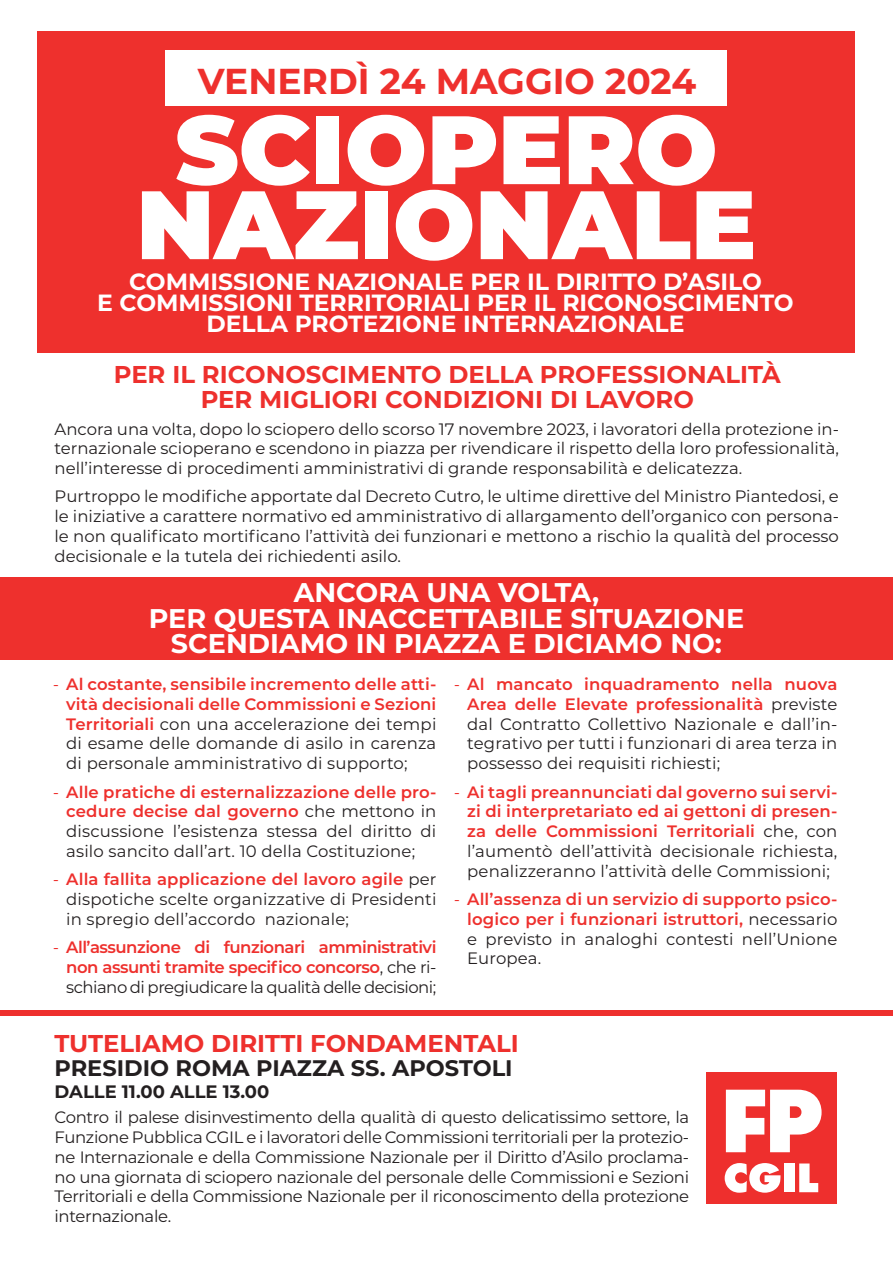
<style>
.page{position:relative;width:893px;height:1263px;background:#fff}
.page>*{position:absolute;margin:0;border:0;box-sizing:border-box;transform-origin:0 0}
.t1{font:900 96.9px "Montserrat";color:#fff}
.t2{font:700 36px "Montserrat";color:#ee302d}
.t3{font:700 27px "Montserrat";color:#fff}
.t4{font:700 24.3px "Montserrat";color:#ee302d}
.t5{font:700 23.4px "Montserrat";color:#fff}
.t6{font:700 22.5px "Montserrat";color:#231f20}
.t7{font:700 18px "Montserrat";color:#231f20}
.t8{font:16.5px/19.8px "Montserrat";color:#231f20;text-align:justify}
.t9{font:600 16.5px/19.8px "Montserrat";letter-spacing:.01em;color:#ee302d;text-align:justify}
.s1{font-family:"Myriad Pro";color:#ee302d}
.s2{font-weight:600;color:#ee302d}
.s3{font-family:"Myriad Pro";font-weight:400}
.s4{font-weight:400;color:#231f20}
</style>
<div class="page">
<div style="left:0;top:577px;width:893px;height:82px;background:#ee302d"></div>
<div style="left:0;top:1010px;width:893px;height:5px;background:#ee302d"></div>
<div style="left:38px;top:32px;width:817px;height:321px;background:#ee302d"></div>
<div style="left:166px;top:51px;width:561px;height:55px;background:#fff"></div>
<div style="left:706px;top:1072px;width:131px;height:131px;background:#ee2f2d"></div>
<svg style="left:725px;top:1163px;width:55px;height:30px"></svg>
<div style="left:784px;top:1163px;width:10px;height:29px;background:#fff"></div>
<svg style="left:799px;top:1163px;width:19px;height:29px"></svg>
<svg style="left:726px;top:1090px;width:96px;height:62px"></svg>
<p class="t2" style="left:198px;top:55px;width:500px">VENERDÌ 24 MAGGIO 2024</p>
<p class="t1" style="left:175px;top:77px;width:544px">SCIOPERO</p>
<p class="t1" style="left:136px;top:152px;width:621px">NAZIONALE</p>
<p class="t5" style="left:97px;top:285px;width:698px">E COMMISSIONI TERRITORIALI PER IL RICONOSCIMENTO</p>
<p class="t5" style="left:206px;top:306px;width:479px">DELLA PROTEZIONE INTERNAZIONALE</p>
<p class="t5" style="left:129px;top:264px;width:634px">COMMISSIONE NAZIONALE PER IL DIRITTO D’ASILO</p>
<p class="t4" style="left:114px;top:357px;width:668px">PER IL RICONOSCIMENTO DELLA PROFESSIONALITÀ</p>
<p class="t4" style="left:201px;top:382px;width:495px">PER MIGLIORI CONDIZIONI DI LAVORO</p>
<p class="t8" style="left:55px;top:418px;width:786px">Ancora una volta, dopo lo sciopero dello scorso 17 novembre 2023, i lavoratori della protezione in&shy;ternazionale scioperano e scendono in piazza per rivendicare il rispetto della loro professionalità, nell’interesse di procedimenti amministrativi di grande responsabilità e delicatezza.</p>
<p class="t8" style="left:55px;top:486px;width:786px">Purtroppo le modifiche apportate dal Decreto Cutro, le ultime direttive del Ministro Piantedosi, e le iniziative a carattere normativo ed amministrativo di allargamento dell’organico con persona&shy;le non qualificato mortificano l’attività dei funzionari e mettono a rischio la qualità del processo decisionale e la tutela dei richiedenti asilo.</p>
<p class="t3" style="left:294px;top:573px;width:307px">ANCORA UNA VOLTA,</p>
<p class="t3" style="left:149px;top:599px;width:597px">PER QUESTA INACCETTABILE SITUAZIONE</p>
<p class="t3" style="left:171px;top:624px;width:553px">SCENDIAMO IN PIAZZA E DICIAMO NO:</p>
<p class="t8" style="left:66px;top:674px;width:372px;text-indent:-13px"><span class="s1">-</span> <span class="s2">Al costante, sensibile incremento delle atti&shy;vità decisionali delle Commissioni e Sezioni Territoriali</span> con una accelerazione dei tempi di esame delle domande di asilo in carenza di personale amministrativo di supporto;</p>
<p class="t8" style="left:66px;top:781px;width:372px;text-indent:-13px"><span class="s1">-</span> <span class="s2">Alle pratiche di esternalizzazione delle pro&shy;cedure decise dal governo</span> che mettono in discussione l’esistenza stessa del diritto di asilo sancito dall’art. 10 della Costituzione;</p>
<p class="t8" style="left:66px;top:869px;width:372px;text-indent:-13px"><span class="s1">-</span> <span class="s2">Alla fallita applicazione del lavoro agile</span> per dispotiche scelte organizzative di Presidenti in spregio dell’accordo nazionale;</p>
<p class="t9" style="left:66px;top:937px;width:372px;text-indent:-13px"><span class="s3">-</span> All’assunzione di funzionari amministrativi non assunti tramite specifico concorso<span class="s4">, che ri&shy;schiano di pregiudicare la qualità delle decisioni;</span></p>
<p class="t8" style="left:467px;top:674px;width:372px;text-indent:-13px"><span class="s1">-</span> <span class="s2">Al mancato inquadramento nella nuova Area delle Elevate professionalità</span> previste dal Contratto Collettivo Nazionale e dall’in&shy;tegrativo per tutti i funzionari di area terza in possesso dei requisiti richiesti;</p>
<p class="t9" style="left:467px;top:781px;width:372px;text-indent:-13px"><span class="s3">-</span> Ai tagli preannunciati dal governo sui servi&shy;zi di interpretariato ed ai gettoni di presen&shy;za delle Commissioni Territoriali <span class="s4">che, con l’aumentò dell’attività decisionale richiesta, penalizzeranno l’attività delle Commissioni;</span></p>
<p class="t9" style="left:467px;top:888px;width:372px;text-indent:-13px"><span class="s3">-</span> All’assenza di un servizio di supporto psico&shy;logico per i funzionari istruttori, <span class="s4">necessario e previsto in analoghi contesti nell’Unione Europea.</span></p>
<p class="t4" style="left:55px;top:1026px;width:466px">TUTELIAMO DIRITTI FONDAMENTALI</p>
<p class="t6" style="left:55px;top:1052px;width:460px">PRESIDIO ROMA PIAZZA SS. APOSTOLI</p>
<p class="t8" style="left:55px;top:1107px;width:636px">Contro il palese disinvestimento della qualità di questo delicatissimo settore, la Funzione Pubblica CGIL e i lavoratori delle Commissioni territoriali per la protezio&shy;ne Internazionale e della Commissione Nazionale per il Diritto d’Asilo proclama&shy;no una giornata di sciopero nazionale del personale delle Commissioni e Sezioni Territoriali e della Commissione Nazionale per il riconoscimento della protezione internazionale.</p>
<p class="t7" style="left:55px;top:1078px;width:216px">DALLE 11.00 ALLE 13.00</p>
</div>
